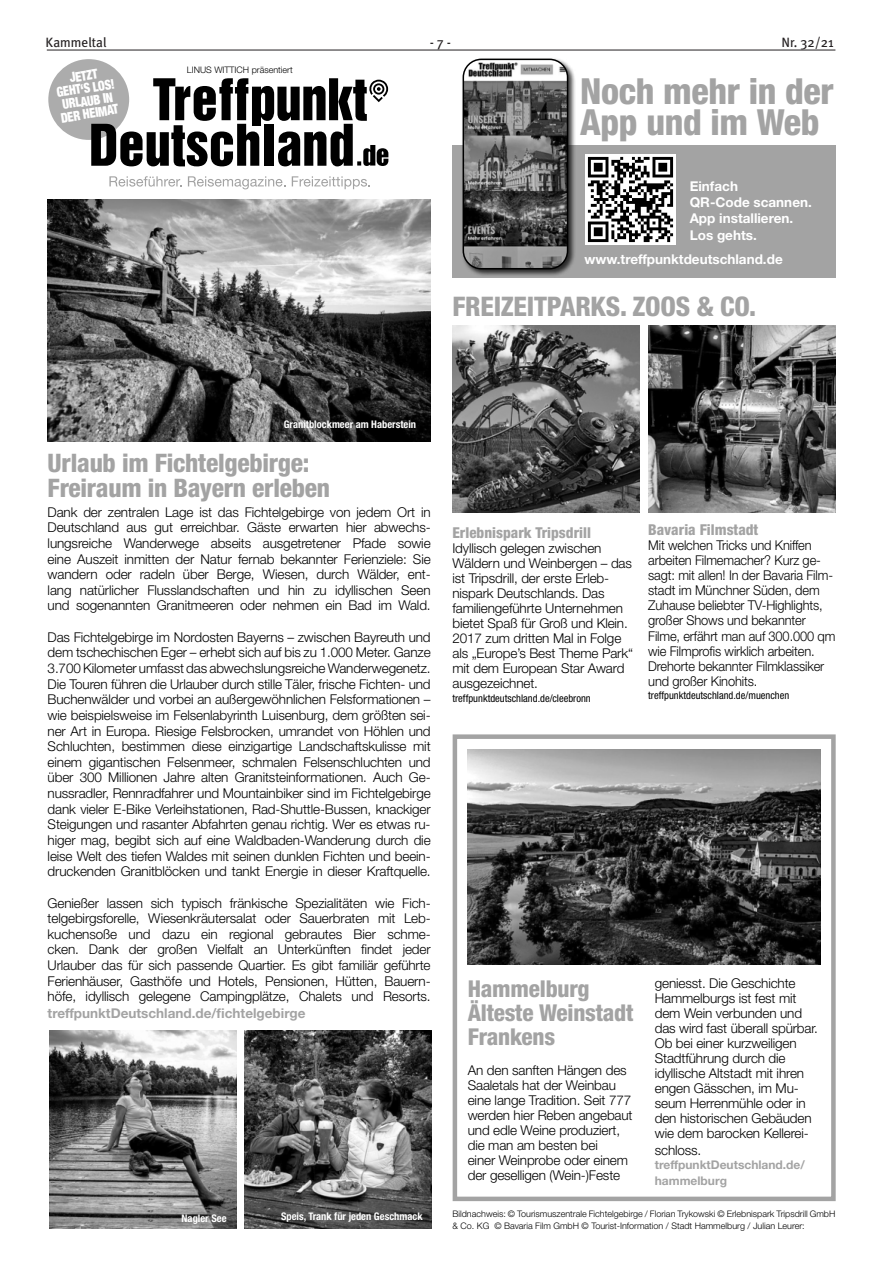
<style>
.page{position:relative;width:881px;height:1263px;background:#fff}
.page>*{position:absolute;margin:0;border:0;box-sizing:border-box;transform-origin:0 0}
.t1{font:800 condensed 36px/30.5px "Helvetica Neue LT";letter-spacing:-.01em;color:#a3a3a3}
.t2{font:800 condensed 27px "Helvetica Neue LT";letter-spacing:-.01em;color:#a3a3a3}
.t3{font:800 condensed 25.5px/24.6px "Helvetica Neue LT";letter-spacing:-.01em;color:#a3a3a3}
.t4{font:800 condensed 23.25px/24px "Helvetica Neue LT";letter-spacing:-.01em;color:#a3a3a3}
.t5{font:800 condensed 15px "Helvetica Neue LT";color:#a3a3a3}
.t6{font:300 13.5px/15.6px "Helvetica Neue LT";letter-spacing:-.01em;color:#000}
.t7{font:300 13.5px/15px "Helvetica Neue LT";letter-spacing:-.01em;color:#000;scale:.95 1}
.t8{font:13.5px/16.4px "Helvetica Neue LT Bold 2";color:#fff}
.t9{font:13.5px "Helvetica Neue LT Bold 2";color:#a3a3a3}
.t10{font:900 condensed 13.5px/12.8px "Helvetica Neue";color:#fff;text-align:center;scale:.9 1}
.t11{font:13.5px "Meta Plus";color:#231f20}
.t12{font:12px/16.2px "Helvetica Neue LT Bold 2";color:#a3a3a3}
.t13{font:condensed 10.5px "Helvetica Neue LT";color:#000}
.t14{font:700 condensed 10.5px "Helvetica Neue LT";color:#fff}
.t15{font:300 9px/12px "Helvetica Neue LT";color:#000}
</style>
<div class="page">
<hr style="left:47px;top:50px;width:788px;height:1px;background:#231f20">
<div style="left:48px;top:59px;width:81px;height:81px;background:#acacac;border-radius:50%"></div>
<svg style="left:109px;top:176px;width:72px;height:11px"></svg>
<svg style="left:188px;top:176px;width:97px;height:13px"></svg>
<svg style="left:291px;top:176px;width:79px;height:13px"></svg>
<svg style="left:91px;top:78px;width:297px;height:88px"></svg>
<img style="left:467px;top:749px;width:353px;height:216px">
<div style="left:452px;top:734px;width:383px;height:467px;border:4px solid #a3a3a3"></div>
<img style="left:452px;top:326px;width:187px;height:186px">
<img style="left:648px;top:326px;width:187px;height:187px">
<div style="left:452px;top:145px;width:383px;height:133px;background:#a3a3a3"></div>
<div style="left:460px;top:57px;width:115px;height:220px;background:#000;opacity:.75"></div>
<img style="left:463px;top:59px;width:104px;height:210px">
<div style="left:462px;top:59px;width:106px;height:210px;border:2px solid #000;border-radius:18px"></div>
<img style="left:585px;top:154px;width:90px;height:90px">
<img style="left:48px;top:199px;width:382px;height:243px">
<img style="left:49px;top:1031px;width:187px;height:197px">
<img style="left:244px;top:1031px;width:187px;height:197px">
<p class="t11" style="left:45px;top:34px;width:63px">Kammeltal</p>
<p class="t11" style="left:429px;top:34px;width:23px">- 7 -</p>
<p class="t11" style="left:781px;top:34px;width:54px">Nr. 32/21</p>
<p class="t15" style="left:187px;top:63px;width:107px">LINUS WITTICH präsentiert</p>
<p class="t10" style="left:54px;top:73px;width:67px;rotate:-9deg">JETZT<br>GEHT‘S LOS!<br>URLAUB IN<br>DER HEIMAT</p>
<h1 class="t1" style="left:580px;top:75px;width:255px">Noch mehr in der<br>App und im Web</h1>
<p class="t8" style="left:689px;top:177px;width:124px">Einfach<br>QR-Code scannen.<br>App installieren.<br>Los gehts.</p>
<p class="t8" style="left:584px;top:251px;width:199px">www.treffpunktdeutschland.de</p>
<h2 class="t2" style="left:452px;top:289px;width:305px">FREIZEITPARKS. ZOOS &amp; CO.</h2>
<p class="t14" style="left:284px;top:418px;width:134px">Granitblockmeer am Haberstein</p>
<h3 class="t3" style="left:48px;top:450px;width:284px">Urlaub im Fichtelgebirge:<br>Freiraum in Bayern erleben</h3>
<p class="t6" style="left:48px;top:504px;width:384px;text-align:justify">Dank der zentralen Lage ist das Fichtelgebirge von jedem Ort in Deutschland aus gut erreichbar. Gäste erwarten hier abwechs&shy;lungsreiche Wanderwege abseits ausgetretener Pfade sowie eine Auszeit inmitten der Natur fernab bekannter Ferienziele: Sie wandern oder radeln über Berge, Wiesen, durch Wälder, ent&shy;lang natürlicher Flusslandschaften und hin zu idyllischen Seen und sogenannten Granitmeeren oder nehmen ein Bad im Wald.</p>
<p class="t6" style="left:48px;top:629px;width:384px;text-align:justify">Das Fichtelgebirge im Nordosten Bayerns – zwischen Bayreuth und dem tschechischen Eger – erhebt sich auf bis zu 1.000 Meter. Ganze 3.700 Kilometer umfasst das abwechslungsreiche Wanderwegenetz.<br>Die Touren führen die Urlauber durch stille Täler, frische Fichten- und Buchenwälder und vorbei an außergewöhnlichen Felsformationen – wie beispielsweise im Felsenlabyrinth Luisenburg, dem größten sei&shy;ner Art in Europa. Riesige Felsbrocken, umrandet von Höhlen und Schluchten, bestimmen diese einzigartige Landschaftskulisse mit einem gigantischen Felsenmeer, schmalen Felsenschluchten und über 300 Millionen Jahre alten Granitsteinformationen. Auch Ge&shy;nussradler, Rennradfahrer und Mountainbiker sind im Fichtelgebirge dank vieler E-Bike Verleihstationen, Rad-Shuttle-Bussen, knackiger Steigungen und rasanter Abfahrten genau richtig. Wer es etwas ru&shy;higer mag, begibt sich auf eine Waldbaden-Wanderung durch die leise Welt des tiefen Waldes mit seinen dunklen Fichten und beein&shy;druckenden Granitblöcken und tankt Energie in dieser Kraftquelle.</p>
<p class="t6" style="left:48px;top:895px;width:384px;text-align:justify">Genießer lassen sich typisch fränkische Spezialitäten wie Fich&shy;telgebirgsforelle, Wiesenkräutersalat oder Sauerbraten mit Leb&shy;kuchensoße und dazu ein regional gebrautes Bier schme&shy;cken. Dank der großen Vielfalt an Unterkünften findet jeder Urlauber das für sich passende Quartier. Es gibt familiär geführte Ferienhäuser, Gasthöfe und Hotels, Pensionen, Hütten, Bauern&shy;höfe, idyllisch gelegene Campingplätze, Chalets und Resorts.</p>
<p class="t9" style="left:48px;top:1005px;width:259px">treffpunktDeutschland.de/fichtelgebirge</p>
<p class="t14" style="left:181px;top:1212px;width:46px">Nagler See</p>
<p class="t14" style="left:281px;top:1209px;width:143px">Speis, Trank für jeden Geschmack</p>
<p class="t5" style="left:452px;top:524px;width:140px">Erlebnispark Tripsdrill</p>
<p class="t6" style="left:452px;top:541px;width:182px;line-height:15px">Idyllisch gelegen zwischen<br>Wäldern und Weinbergen – das ist Tripsdrill, der erste Erleb&shy;nispark Deutschlands. Das familiengeführte Unternehmen bietet Spaß für Groß und Klein.<br>2017 zum dritten Mal in Folge als „Europe’s Best Theme Park“ mit dem European Star Award ausgezeichnet.</p>
<p class="t13" style="left:452px;top:692px;width:140px">treffpunktdeutschland.de/cleebronn</p>
<p class="t5" style="left:648px;top:521px;width:112px">Bavaria Filmstadt</p>
<p class="t7" style="left:648px;top:538px;width:198px">Mit welchen Tricks und Kniffen arbeiten Filmemacher? Kurz ge&shy;sagt: mit allen! In der Bavaria Film&shy;stadt im Münchner Süden, dem<br>Zuhause beliebter TV-Highlights, großer Shows und bekannter<br>Filme, erfährt man auf 300.000 qm wie Filmprofis wirklich arbeiten.<br>Drehorte bekannter Filmklassiker und großer Kinohits.</p>
<p class="t13" style="left:648px;top:689px;width:142px">treffpunktdeutschland.de/muenchen</p>
<h3 class="t4" style="left:467px;top:977px;width:167px">Hammelburg<br>Älteste Weinstadt<br>Frankens</h3>
<p class="t6" style="left:467px;top:1063px;width:166px;line-height:15px">An den sanften Hängen des<br>Saaletals hat der Weinbau eine lange Tradition. Seit 777 werden hier Reben angebaut und edle Weine produziert, die man am besten bei<br>einer Weinprobe oder einem der geselligen (Wein-)Feste</p>
<p class="t6" style="left:654px;top:976px;width:165px;line-height:15.1px">geniesst. Die Geschichte<br>Hammelburgs ist fest mit dem Wein verbunden und das wird fast überall spürbar.<br>Ob bei einer kurzweiligen<br>Stadtführung durch die idyllische Altstadt mit ihren engen Gässchen, im Mu&shy;seum Herrenmühle oder in den historischen Gebäuden wie dem barocken Kellerei&shy;schloss.</p>
<p class="t12" style="left:654px;top:1156px;width:152px">treffpunktDeutschland.de/ hammelburg</p>
<p class="t15" style="left:452px;top:1207px;width:384px">Bildnachweis: © Tourismuszentrale Fichtelgebirge / Florian Trykowski © Erlebnispark Tripsdrill GmbH &amp; Co. KG © Bavaria Film GmbH © Tourist-Information / Stadt Hammelburg / Julian Leurer:</p>
</div>
